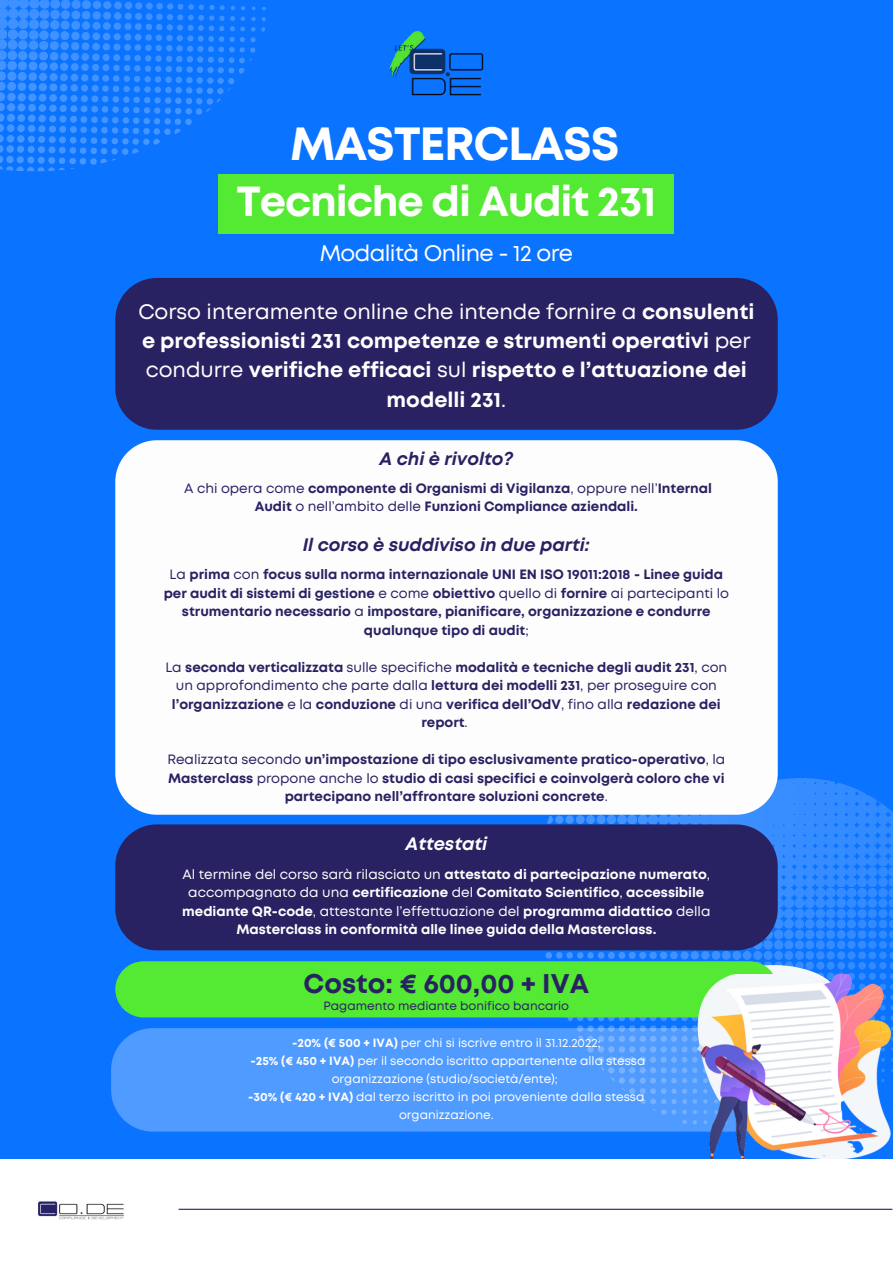
<style>
.page{position:relative;width:893px;height:1264px;background:#fff}
.page>*{position:absolute;margin:0;border:0;box-sizing:border-box;transform-origin:0 0}
.t1{font:700 46.5px "Mont";letter-spacing:-.03em;color:#fff}
.t2{font:700 42px "Mont";letter-spacing:-.03em;color:#fff}
.t3{font:700 27px "Mont";color:#282262}
.t4{font:22.5px "Mont";letter-spacing:-.03em;color:#fff}
.t5{font:700 21px/29.2px "Mont";color:#fff;text-align:center}
.t6{font:italic 700 18px "Mont";color:#282262}
.t7{font:italic 700 18px "Mont";color:#fff}
.t8{font:700 13.5px/18.5px "Mont";color:#282262;text-align:center}
.t9{font:700 13.5px/18.5px "Mont";color:#fff;text-align:center}
.t10{font:12px/18px "Mont";color:#fff;text-align:center}
.t11{font:12px "Mont";color:#282262}
.s1{font-weight:400}
.s2{font-weight:700}
</style>
<div class="page">
<div style="left:0;top:0;width:892px;height:1262px;background:#0a73ff"></div>
<div style="left:0;top:1159px;width:892px;height:103px;background:#fff"></div>
<hr style="left:179px;top:1208px;width:713px;height:1px;background:#282262">
<img style="left:38px;top:1201px;width:86px;height:18px">
<div style="left:219px;top:175px;width:455px;height:59px;background:#54e932"></div>
<img style="left:389px;top:30px;width:95px;height:66px">
<div style="left:115px;top:278px;width:662px;height:152px;background:#282262"></div>
<svg style="left:537px;top:760px;width:355px;height:372px;fill:#328bff"></svg>
<div style="left:115px;top:440px;width:662px;height:374px;background:#fdfdfd"></div>
<div style="left:115px;top:824px;width:662px;height:126px;background:#282262"></div>
<div style="left:708px;top:965px;width:131px;height:69px;background:#f6f7f9;border-radius:50%"></div>
<div style="left:115px;top:961px;width:662px;height:56px;background:#54e932"></div>
<div style="left:111px;top:1028px;width:550px;height:103px;background:#509bff"></div>
<img style="left:661px;top:974px;width:231px;height:184px">
<svg style="left:0;top:0;width:280px;height:177px"></svg>
<h1 class="t1" style="left:290px;top:127px;width:331px">MASTERCLASS</h1>
<h2 class="t2" style="left:236px;top:186px;width:421px">Tecniche di Audit 231</h2>
<h3 class="t4" style="left:319px;top:245px;width:255px">Modalità Online - 12 ore</h3>
<h3 class="t5" style="left:138px;top:298px;width:617px"><span class="s1">Corso interamente online che intende fornire a</span> consulenti e professionisti 231 competenze e strumenti operativi <span class="s1">per condurre</span> verifiche efficaci <span class="s1">sul</span> rispetto e l’attuazione dei modelli 231<span class="s1">.</span></h3>
<h3 class="t6" style="left:379px;top:451px;width:135px">A chi è rivolto?</h3>
<p class="t8" style="left:184px;top:480px;width:529px"><span class="s1">A chi opera come</span> componente di Organismi di Vigilanza<span class="s1">, oppure nell’</span>Internal<br>Audit <span class="s1">o nell’ambito delle</span> Funzioni Compliance aziendali.</p>
<h3 class="t6" style="left:303px;top:538px;width:288px">Il corso è suddiviso in due parti:</h3>
<p class="t8" style="left:164px;top:566px;width:566px"><span class="s1">La</span> prima <span class="s1">con</span> focus sulla norma internazionale UNI EN ISO 19011:2018 - Linee guida per audit di sistemi di gestione <span class="s1">e come</span> obiettivo <span class="s1">quello di</span> fornire <span class="s1">ai partecipanti lo </span>strumentario necessario <span class="s1">a</span> impostare, pianificare, organizzazione e condurre qualunque tipo di audit<span class="s1">;</span></p>
<p class="t8" style="left:165px;top:659px;width:563px"><span class="s1">La</span> seconda verticalizzata <span class="s1">sulle specifiche</span> modalità e tecniche degli audit 231<span class="s1">, con un approfondimento che parte dalla</span> lettura dei modelli 231<span class="s1">, per proseguire con </span>l’organizzazione <span class="s1">e la</span> conduzione <span class="s1">di una</span> verifica dell’OdV<span class="s1">, fino alla</span> redazione dei report<span class="s1">.</span></p>
<p class="t8" style="left:167px;top:751px;width:559px"><span class="s1">Realizzata secondo</span> un’impostazione di tipo esclusivamente pratico-operativo<span class="s1">, la<br></span>Masterclass <span class="s1">propone anche lo</span> studio di casi specifici e coinvolgerà coloro che vi partecipano nell’affrontare soluzioni concrete<span class="s1">.</span></p>
<h3 class="t7" style="left:405px;top:837px;width:83px">Attestati</h3>
<p class="t9" style="left:182px;top:865px;width:529px"><span class="s1">Al termine del corso sarà rilasciato un</span> attestato di partecipazione numerato<span class="s1">, accompagnato da una</span> certificazione <span class="s1">del</span> Comitato Scientifico<span class="s1">,</span> accessibile mediante QR-code<span class="s1">, attestante l’effettuazione del</span> programma didattico <span class="s1">della </span>Masterclass in conformità alle linee guida della Masterclass.</p>
<h3 class="t3" style="left:303px;top:973px;width:287px">Costo: € 600,00 + IVA</h3>
<p class="t10" style="left:248px;top:1034px;width:398px"><span class="s2">-20% (€ 500 + IVA)</span> per chi si iscrive entro il 31.12.2022;<br><span class="s2">-25% (€ 450 + IVA)</span> per il secondo iscritto appartenente alla stessa organizzazione (studio/società/ente);<br><span class="s2">-30% (€ 420 + IVA)</span> dal terzo iscritto in poi proveniente dalla stessa organizzazione.</p>
<p class="t11" style="left:323px;top:1001px;width:247px">Pagamento mediante bonifico bancario</p>
</div>
